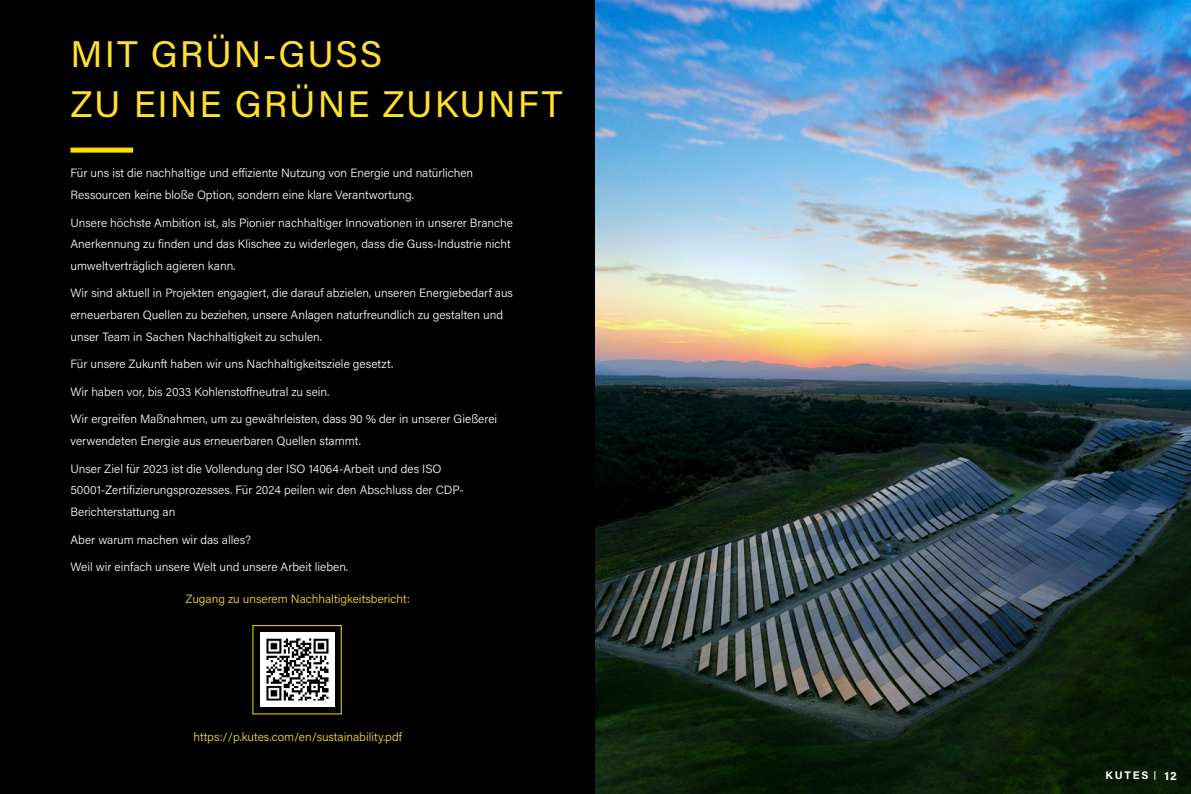
<style>
.page{position:relative;width:1191px;height:794px;background:#fff}
.page>*{position:absolute;margin:0;border:0;box-sizing:border-box;transform-origin:0 0}
.t1{font:37px/50.4px "Acumin Pro";letter-spacing:.055em;color:#ffe02e}
.t2{font:300 12px/21.6px "Acumin Pro";color:#fff}
.t3{font:300 12px "Acumin Pro";color:#ffe02e}
.t4{font:700 12px "Acumin Pro";color:#fff}
.t5{font:700 11px "Acumin Pro";letter-spacing:.165em;color:#fff}
</style>
<div class="page">
<div style="left:0;top:0;width:595px;height:794px;background:#000"></div>
<div style="left:70px;top:148px;width:63px;height:5px;background:#fd0"></div>
<img style="left:595px;top:0;width:596px;height:794px">
<img style="left:261px;top:632px;width:74px;height:75px">
<h1 class="t1" style="left:70px;top:27px;width:493px">MIT GRÜN-GUSS<br>ZU EINE GRÜNE ZUKUNFT</h1>
<p class="t2" style="left:70px;top:162px;width:404px">Für uns ist die nachhaltige und effiziente Nutzung von Energie und natürlichen<br>Ressourcen keine bloße Option, sondern eine klare Verantwortung.</p>
<p class="t2" style="left:70px;top:211px;width:444px">Unsere höchste Ambition ist, als Pionier nachhaltiger Innovationen in unserer Branche<br>Anerkennung zu finden und das Klischee zu widerlegen, dass die Guss-Industrie nicht umweltverträglich agieren kann.</p>
<p class="t2" style="left:70px;top:282px;width:444px">Wir sind aktuell in Projekten engagiert, die darauf abzielen, unseren Energiebedarf aus erneuerbaren Quellen zu beziehen, unsere Anlagen naturfreundlich zu gestalten und unser Team in Sachen Nachhaltigkeit zu schulen.</p>
<p class="t2" style="left:70px;top:353px;width:324px">Für unsere Zukunft haben wir uns Nachhaltigkeitsziele gesetzt.</p>
<p class="t2" style="left:70px;top:380px;width:260px">Wir haben vor, bis 2033 Kohlenstoffneutral zu sein.</p>
<p class="t2" style="left:70px;top:408px;width:428px">Wir ergreifen Maßnahmen, um zu gewährleisten, dass 90 % der in unserer Gießerei verwendeten Energie aus erneuerbaren Quellen stammt.</p>
<p class="t2" style="left:70px;top:457px;width:395px">Unser Ziel für 2023 ist die Vollendung der ISO 14064-Arbeit und des ISO<br>50001-Zertifizierungsprozesses. Für 2024 peilen wir den Abschluss der CDP-<br>Berichterstattung an</p>
<p class="t2" style="left:70px;top:528px;width:182px">Aber warum machen wir das alles?</p>
<p class="t2" style="left:70px;top:555px;width:279px">Weil wir einfach unsere Welt und unsere Arbeit lieben.</p>
<p class="t3" style="left:185px;top:590px;width:226px">Zugang zu unserem Nachhaltigkeitsbericht:</p>
<p class="t3" style="left:193px;top:728px;width:210px">https://p.kutes.com/en/sustainability.pdf</p>
<p class="t5" style="left:1105px;top:768px;width:44px">KUTES</p>
<p class="t4" style="left:1164px;top:767px;width:14px">12</p>
</div>
